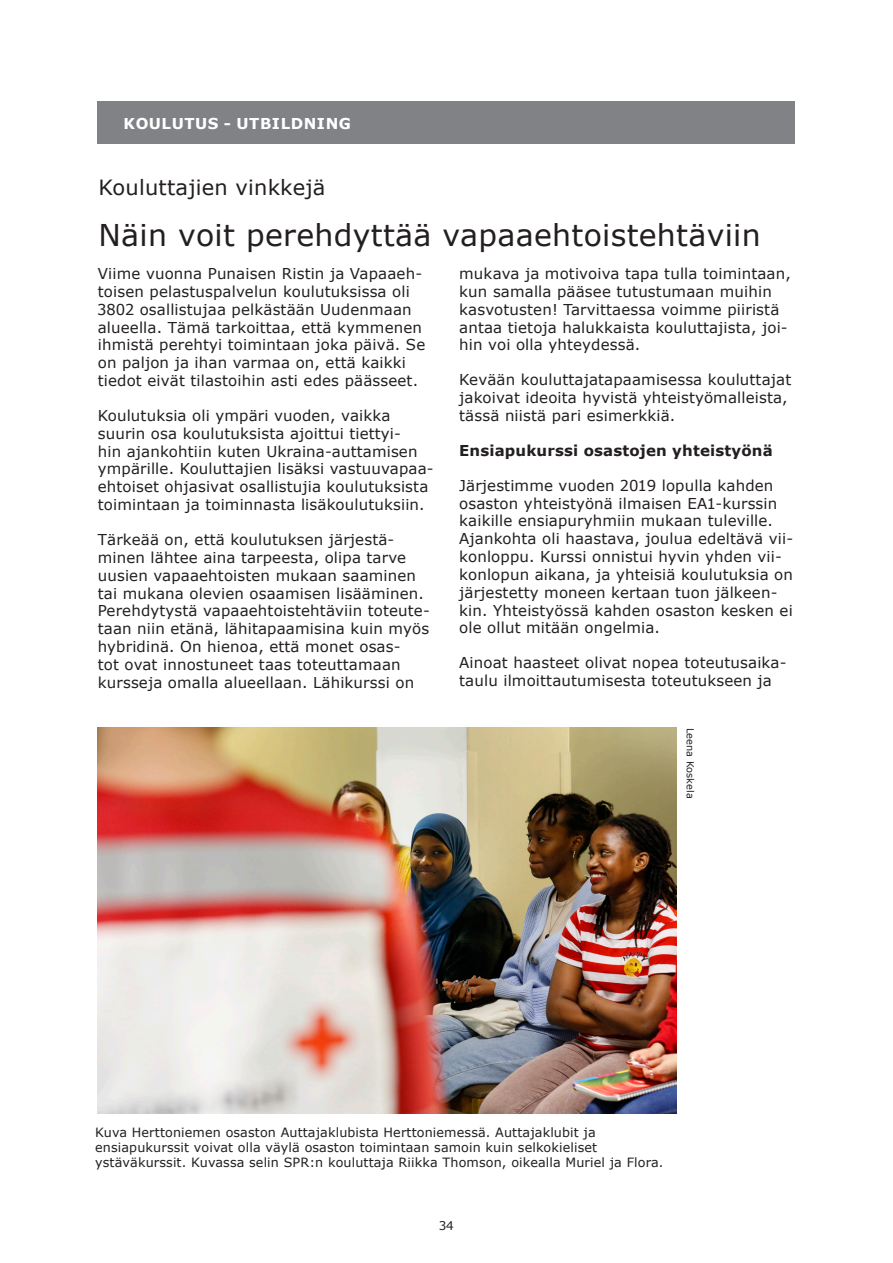
<style>
.page{position:relative;width:893px;height:1263px;background:#fff}
.page>*{position:absolute;margin:0;border:0;box-sizing:border-box;transform-origin:0 0}
.t1{font:30px "Verdana";letter-spacing:.01em;color:#231f20}
.t2{font:21px "Verdana";letter-spacing:.01em;color:#231f20}
.t3{font:15px/17.9px "Verdana";letter-spacing:.01em;color:#231f20}
.t4{font:700 15px "Verdana";letter-spacing:.01em;color:#231f20}
.t5{font:700 15px "Verdana";letter-spacing:.035em;color:#fff}
.t6{font:12.75px/15px "Verdana";letter-spacing:.01em;color:#231f20}
.t7{font:12px "Verdana";color:#231f20}
.t8{font:9.75px "Verdana";letter-spacing:.01em;color:#231f20}
</style>
<div class="page">
<div style="left:98px;top:101px;width:697px;height:43px;background:#808285"></div>
<img style="left:98px;top:728px;width:578px;height:385px">
<p class="t5" style="left:124px;top:112px;width:229px">KOULUTUS - UTBILDNING</p>
<h2 class="t2" style="left:99px;top:173px;width:228px">Kouluttajien vinkkejä</h2>
<h1 class="t1" style="left:99px;top:215px;width:664px">Näin voit perehdyttää vapaaehtoistehtäviin</h1>
<p class="t3" style="left:98px;top:264px;width:329px">Viime vuonna Punaisen Ristin ja Vapaaeh&shy;toisen pelastuspalvelun koulutuksissa oli 3802 osallistujaa pelkästään Uudenmaan alueella. Tämä tarkoittaa, että kymmenen ihmistä perehtyi toimintaan joka päivä. Se on paljon ja ihan varmaa on, että kaikki tiedot eivät tilastoihin asti edes päässeet.</p>
<p class="t3" style="left:98px;top:406px;width:337px">Koulutuksia oli ympäri vuoden, vaikka suurin osa koulutuksista ajoittui tiettyi-<br>hin ajankohtiin kuten Ukraina-auttamisen ympärille. Kouluttajien lisäksi vastuuvapaa&shy;ehtoiset ohjasivat osallistujia koulutuksista toimintaan ja toiminnasta lisäkoulutuksiin.</p>
<p class="t3" style="left:98px;top:530px;width:334px">Tärkeää on, että koulutuksen järjestä&shy;minen lähtee aina tarpeesta, olipa tarve uusien vapaaehtoisten mukaan saaminen tai mukana olevien osaamisen lisääminen.<br>Perehdytystä vapaaehtoistehtäviin toteute&shy;taan niin etänä, lähitapaamisina kuin myös hybridinä. On hienoa, että monet osas-<br>tot ovat innostuneet taas toteuttamaan kursseja omalla alueellaan. Lähikurssi on</p>
<p class="t3" style="left:459px;top:264px;width:333px">mukava ja motivoiva tapa tulla toimintaan, kun samalla pääsee tutustumaan muihin kasvotusten! Tarvittaessa voimme piiristä antaa tietoja halukkaista kouluttajista, joi&shy;hin voi olla yhteydessä.</p>
<p class="t3" style="left:459px;top:371px;width:333px">Kevään kouluttajatapaamisessa kouluttajat jakoivat ideoita hyvistä yhteistyömalleista, tässä niistä pari esimerkkiä.</p>
<p class="t4" style="left:459px;top:440px;width:315px">Ensiapukurssi osastojen yhteistyönä</p>
<p class="t3" style="left:459px;top:476px;width:335px">Järjestimme vuoden 2019 lopulla kahden osaston yhteistyönä ilmaisen EA1-kurssin kaikille ensiapuryhmiin mukaan tuleville.<br>Ajankohta oli haastava, joulua edeltävä vii&shy;konloppu. Kurssi onnistui hyvin yhden vii&shy;konlopun aikana, ja yhteisiä koulutuksia on järjestetty moneen kertaan tuon jälkeen&shy;kin. Yhteistyössä kahden osaston kesken ei ole ollut mitään ongelmia.</p>
<p class="t3" style="left:459px;top:654px;width:329px">Ainoat haasteet olivat nopea toteutusaika&shy;taulu ilmoittautumisesta toteutukseen ja</p>
<p class="t8" style="left:697px;top:728px;width:73px;rotate:90deg">Leena Koskela</p>
<p class="t6" style="left:95px;top:1124px;width:570px">Kuva Herttoniemen osaston Auttajaklubista Herttoniemessä. Auttajaklubit ja ensiapukurssit voivat olla väylä osaston toimintaan samoin kuin selkokieliset ystäväkurssit. Kuvassa selin SPR:n kouluttaja Riikka Thomson, oikealla Muriel ja Flora.</p>
<p class="t7" style="left:439px;top:1217px;width:17px">34</p>
</div>
